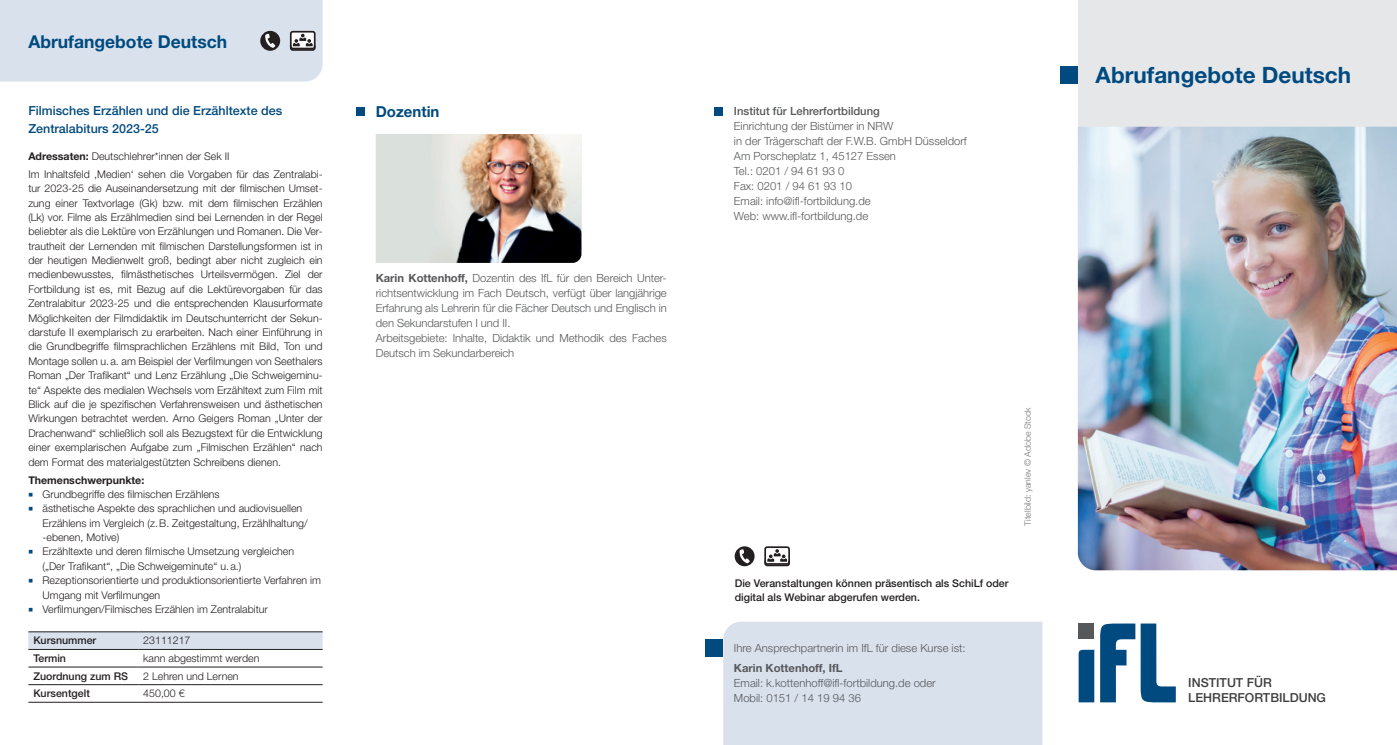
<style>
.page{position:relative;width:1397px;height:745px;background:#fff}
.page>*{position:absolute;margin:0;border:0;box-sizing:border-box;transform-origin:0 0}
.t1{font:700 22.5px "Helvetica Neue LT Std";color:#004a7f}
.t2{font:700 17.62px "Helvetica Neue LT Std";color:#004a7f}
.t3{font:700 15.12px "Helvetica Neue LT Std";color:#004a7f}
.Titeldunkelblau{font:500 12.5px/17.5px "Helvetica Neue LT Std";color:#004a7f}
.t4{font:500 12.38px "Helvetica Neue LT Std";color:#3e3e3f}
.t5{font:300 11.25px/15px "Helvetica Neue LT Std";color:#57585a;text-align:justify}
.t6{font:500 11.25px "Helvetica Neue LT Std";color:#57585a}
.t7{font:700 11.25px "Helvetica Neue LT Std";color:#57585a}
.Info_block{font:300 10.62px/14.4px "Helvetica Neue LT Std";color:#231f20;text-align:justify}
.Info{font:300 10.62px/14.4px "Helvetica Neue LT Std";color:#231f20}
.Info_block-2{font:500 10.62px/14.4px "Helvetica Neue LT Std";color:#231f20}
.Daten{font:300 10.62px "Helvetica Neue LT Std";color:#231f20}
.Wort{font:500 10.62px "Helvetica Neue LT Std";color:#231f20}
.Info-2{font:700 10.62px "Helvetica Neue LT Std";color:#231f20}
.t8{font:300 8.75px "Helvetica Neue LT Std";color:#76787b}
.s1{font-weight:700}
.s2{color:#004a7f}
</style>
<div class="page">
<svg style="left:1078px;top:623px;width:97px;height:79px"></svg>
<div style="left:714px;top:107px;width:9px;height:9px;background:#004a7f"></div>
<img style="left:376px;top:134px;width:205px;height:129px">
<div style="left:356px;top:107px;width:9px;height:9px;background:#004a7f"></div>
<div style="left:1077px;top:0;width:319px;height:127px;background:#e6e7e9"></div>
<img style="left:1077px;top:127px;width:319px;height:443px">
<div style="left:1059px;top:66px;width:18px;height:18px;background:#004a7f"></div>
<div style="left:723px;top:621px;width:319px;height:123px;background:#d9e1ed"></div>
<div style="left:705px;top:639px;width:18px;height:17px;background:#004a7f"></div>
<svg style="left:28px;top:632px;width:294px;height:54px"></svg>
<hr style="left:28px;top:631px;width:110px;height:1px;background:#231f20">
<hr style="left:138px;top:631px;width:184px;height:1px;background:#231f20">
<hr style="left:28px;top:648px;width:110px;height:1px;background:#231f20">
<hr style="left:138px;top:648px;width:184px;height:1px;background:#231f20">
<hr style="left:28px;top:666px;width:110px;height:1px;background:#231f20">
<hr style="left:138px;top:666px;width:184px;height:1px;background:#231f20">
<hr style="left:28px;top:684px;width:110px;height:1px;background:#231f20">
<hr style="left:28px;top:701px;width:110px;height:1px;background:#231f20">
<hr style="left:138px;top:684px;width:184px;height:1px;background:#231f20">
<hr style="left:138px;top:701px;width:184px;height:1px;background:#231f20">
<div style="left:0;top:0;width:322px;height:81px;background:#d9e1ed"></div>
<svg style="left:734px;top:546px;width:20px;height:20px"></svg>
<svg style="left:739px;top:549px;width:11px;height:14px"></svg>
<div style="left:764px;top:546px;width:25px;height:20px;border:2px solid #231f20;border-radius:2px"></div>
<svg style="left:764px;top:549px;width:26px;height:16px"></svg>
<p class="t2" style="left:28px;top:31px;width:200px">Abrufangebote Deutsch</p>
<p class="Titeldunkelblau" style="left:28px;top:102px;width:255px">Filmisches Erzählen und die Erzähltexte des<br>Zentralabiturs 2023-25</p>
<p class="Info" style="left:28px;top:148px;width:202px"><span class="s1">Adressaten:</span> Deutschlehrer*innen der Sek II</p>
<p class="Info_block" style="left:28px;top:166px;width:296px">Im Inhaltsfeld ‚Medien‘ sehen die Vorgaben für das Zentralabi&shy;tur 2023-25 die Auseinandersetzung mit der filmischen Umset&shy;zung einer Textvorlage (Gk) bzw. mit dem filmischen Erzählen (Lk) vor. Filme als Erzählmedien sind bei Lernenden in der Regel beliebter als die Lektüre von Erzählungen und Romanen. Die Ver&shy;trautheit der Lernenden mit filmischen Darstellungsformen ist in der heutigen Medienwelt groß, bedingt aber nicht zugleich ein medienbewusstes, filmästhetisches Urteilsvermögen. Ziel der Fortbildung ist es, mit Bezug auf die Lektürevorgaben für das Zentralabitur 2023-25 und die entsprechenden Klausurformate Möglichkeiten der Filmdidaktik im Deutschunterricht der Sekun&shy;darstufe II exemplarisch zu erarbeiten. Nach einer Einführung in die Grundbegriffe filmsprachlichen Erzählens mit Bild, Ton und Montage sollen u.a. am Beispiel der Verfilmungen von Seethalers Roman „Der Trafikant“ und Lenz Erzählung „Die Schweigeminu&shy;te“ Aspekte des medialen Wechsels vom Erzähltext zum Film mit Blick auf die je spezifischen Verfahrensweisen und ästhetischen Wirkungen betrachtet werden. Arno Geigers Roman „Unter der Drachenwand“ schließlich soll als Bezugstext für die Entwicklung einer exemplarischen Aufgabe zum „Filmischen Erzählen“ nach dem Format des materialgestützten Schreibens dienen.</p>
<p class="Info-2" style="left:28px;top:473px;width:117px">Themenschwerpunkte:</p>
<p class="Info" style="left:28px;top:486px;width:193px"><span class="s2">■</span> Grundbegriffe des filmischen Erzählens</p>
<p class="Info" style="left:43px;top:500px;width:266px;text-indent:-14px"><span class="s2">■</span> ästhetische Aspekte des sprachlichen und audiovisuellen<br>Erzählens im Vergleich (z.B. Zeitgestaltung, Erzählhaltung/</p>
<p class="Info" style="left:43px;top:529px;width:78px">-ebenen, Motive)</p>
<p class="Info" style="left:28px;top:544px;width:267px"><span class="s2">■</span> Erzähltexte und deren filmische Umsetzung vergleichen</p>
<p class="Info" style="left:43px;top:558px;width:200px">(„Der Trafikant“, „Die Schweigeminute“ u.a.)</p>
<p class="Info" style="left:43px;top:572px;width:280px;text-indent:-14px"><span class="s2">■</span> Rezeptionsorientierte und produktionsorientierte Verfahren im<br>Umgang mit Verfilmungen</p>
<p class="Info" style="left:28px;top:601px;width:241px"><span class="s2">■</span> Verfilmungen/Filmisches Erzählen im Zentralabitur</p>
<p class="Wort" style="left:33px;top:634px;width:64px">Kursnummer</p>
<p class="Daten" style="left:143px;top:633px;width:49px">23111217</p>
<p class="Wort" style="left:33px;top:651px;width:34px">Termin</p>
<p class="Daten" style="left:143px;top:651px;width:118px">kann abgestimmt werden</p>
<p class="Wort" style="left:33px;top:669px;width:96px">Zuordnung zum RS</p>
<p class="Daten" style="left:143px;top:669px;width:97px">2 Lehren und Lernen</p>
<p class="Wort" style="left:33px;top:686px;width:58px">Kursentgelt</p>
<p class="Daten" style="left:143px;top:686px;width:43px">450,00 €</p>
<p class="t3" style="left:376px;top:103px;width:65px">Dozentin</p>
<p class="t5" style="left:376px;top:270px;width:292px"><span class="s1">Karin Kottenhoff,</span> Dozentin des IfL für den Bereich Unter&shy;richtsentwicklung im Fach Deutsch, verfügt über langjährige Erfahrung als Lehrerin für die Fächer Deutsch und Englisch in den Sekundarstufen I und II.</p>
<p class="t5" style="left:376px;top:330px;width:292px">Arbeitsgebiete: Inhalte, Didaktik und Methodik des Faches<br>Deutsch im Sekundarbereich</p>
<p class="t6" style="left:733px;top:105px;width:147px">Institut für Lehrerfortbildung</p>
<p class="t5" style="left:733px;top:118px;width:161px">Einrichtung der Bistümer in NRW</p>
<p class="t5" style="left:733px;top:133px;width:234px">in der Trägerschaft der F.W.B. GmbH Düsseldorf</p>
<p class="t5" style="left:733px;top:148px;width:163px">Am Porscheplatz 1, 45127 Essen</p>
<p class="t5" style="left:733px;top:163px;width:112px">Tel.: 0201 / 94 61 93 0</p>
<p class="t5" style="left:733px;top:178px;width:119px">Fax: 0201 / 94 61 93 10</p>
<p class="t5" style="left:733px;top:193px;width:138px">Email: info@ifl-fortbildung.de</p>
<p class="t5" style="left:733px;top:208px;width:136px">Web: www.ifl-fortbildung.de</p>
<p class="t1" style="left:1095px;top:61px;width:257px">Abrufangebote Deutsch</p>
<p class="t8" style="left:1022px;top:525px;width:120px;rotate:-90deg">Titelbild: yanlev © Adobe Stock</p>
<p class="Info_block-2" style="left:734px;top:575px;width:275px">Die Veranstaltungen können präsentisch als SchiLf oder digital als Webinar abgerufen werden.</p>
<p class="t5" style="left:733px;top:640px;width:233px">Ihre Ansprechpartnerin im IfL für diese Kurse ist:</p>
<p class="t7" style="left:733px;top:661px;width:110px">Karin Kottenhoff, IfL</p>
<p class="t5" style="left:733px;top:675px;width:203px">Email: k.kottenhoff@ifl-fortbildung.de oder</p>
<p class="t5" style="left:733px;top:690px;width:128px">Mobil: 0151 / 14 19 94 36</p>
<p class="t4" style="left:1188px;top:675px;width:85px">INSTITUT FÜR</p>
<p class="t4" style="left:1188px;top:690px;width:139px">LEHRERFORTBILDUNG</p>
</div>
